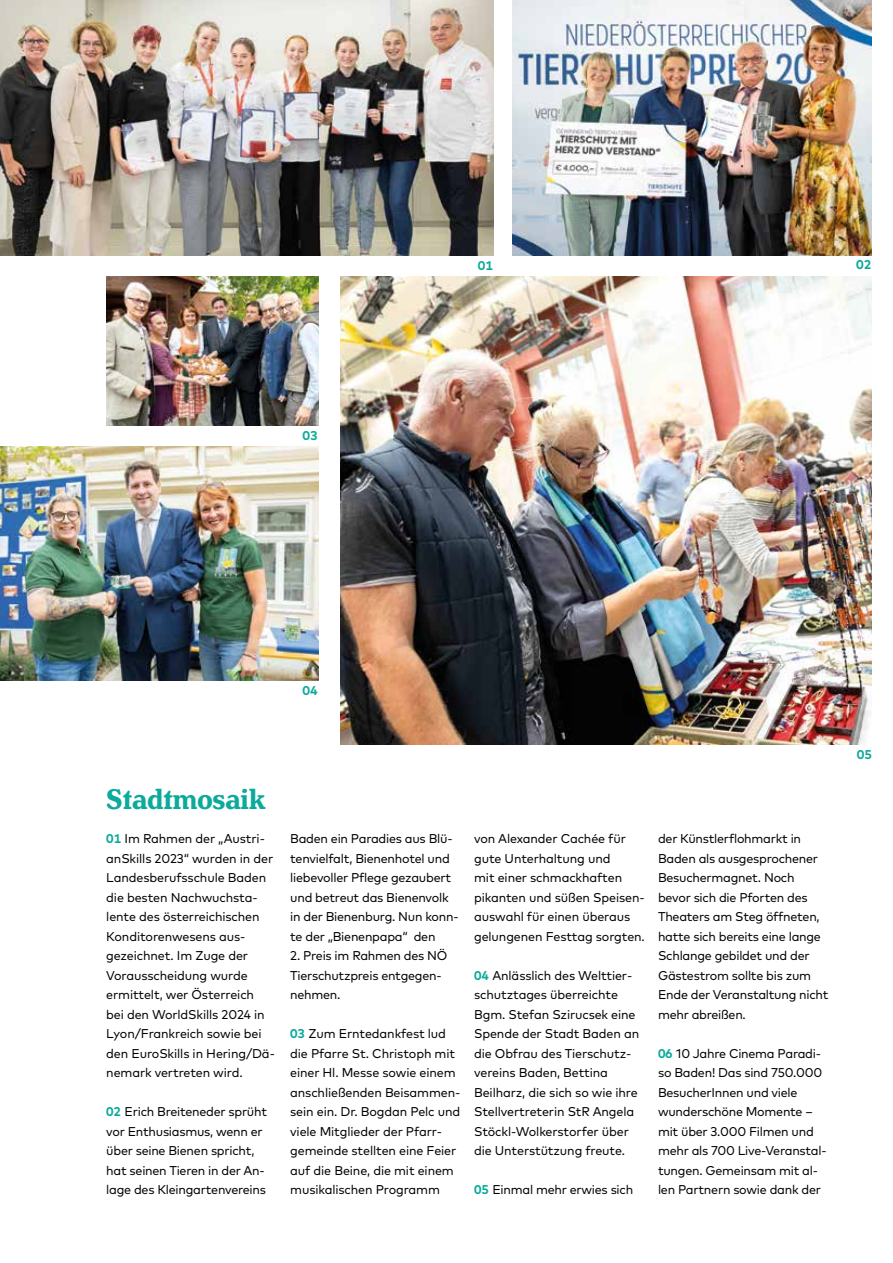
<style>
.page{position:relative;width:893px;height:1263px;background:#fff}
.page>*{position:absolute;margin:0;border:0;box-sizing:border-box;transform-origin:0 0}
.t1{font:700 condensed 30px "Henriette";color:#0baa9b}
.t2{font:12.75px/19.5px "Mark OT";letter-spacing:-.015em;color:#000}
.t3{font:700 12.75px "Mark OT";color:#0baa9b}
.s1{font-weight:700;color:#0baa9b}
</style>
<div class="page">
<img style="left:106px;top:276px;width:213px;height:149px">
<img style="left:0;top:446px;width:319px;height:234px">
<img style="left:340px;top:276px;width:532px;height:468px">
<img style="left:512px;top:0;width:360px;height:255px">
<img style="left:0;top:0;width:493px;height:255px">
<p class="t3" style="left:303px;top:427px;width:17px">03</p>
<p class="t3" style="left:478px;top:257px;width:17px">01</p>
<p class="t3" style="left:856px;top:257px;width:17px">02</p>
<p class="t3" style="left:303px;top:682px;width:17px">04</p>
<h1 class="t1" style="left:106px;top:781px;width:161px">Stadtmosaik</h1>
<p class="t2" style="left:106px;top:829px;width:170px"><span class="s1">01</span> Im Rahmen der „Austri&shy;anSkills 2023“ wurden in der<br>Landesberufsschule Baden die besten Nachwuchsta&shy;lente des österreichischen<br>Konditorenwesens aus&shy;gezeichnet. Im Zuge der<br>Vorausscheidung wurde ermittelt, wer Österreich bei den WorldSkills 2024 in<br>Lyon/Frankreich sowie bei den EuroSkills in Hering/Dä&shy;nemark vertreten wird.</p>
<p class="t2" style="left:106px;top:1102px;width:162px"><span class="s1">02</span> Erich Breiteneder sprüht vor Enthusiasmus, wenn er über seine Bienen spricht, hat seinen Tieren in der An&shy;lage des Kleingartenvereins</p>
<p class="t2" style="left:290px;top:829px;width:170px">Baden ein Paradies aus Blü&shy;tenvielfalt, Bienenhotel und liebevoller Pflege gezaubert und betreut das Bienenvolk in der Bienenburg. Nun konn&shy;te der „Bienenpapa“ den</p>
<p class="t2" style="left:290px;top:946px;width:159px">2. Preis im Rahmen des NÖ<br>Tierschutzpreis entgegen&shy;nehmen.</p>
<p class="t2" style="left:290px;top:1024px;width:172px"><span class="s1">03</span> Zum Erntedankfest lud die Pfarre St. Christoph mit einer Hl. Messe sowie einem anschließenden Beisammen&shy;sein ein. Dr. Bogdan Pelc und viele Mitglieder der Pfarr&shy;gemeinde stellten eine Feier auf die Beine, die mit einem musikalischen Programm</p>
<p class="t2" style="left:474px;top:829px;width:172px">von Alexander Cachée für gute Unterhaltung und<br>mit einer schmackhaften pikanten und süßen Speisen&shy;auswahl für einen überaus gelungenen Festtag sorgten.</p>
<p class="t2" style="left:474px;top:965px;width:167px"><span class="s1">04</span> Anlässlich des Welttier&shy;schutztages überreichte<br>Bgm. Stefan Szirucsek eine<br>Spende der Stadt Baden an die Obfrau des Tierschutz&shy;vereins Baden, Bettina<br>Beilharz, die sich so wie ihre<br>Stellvertreterin StR Angela<br>Stöckl-Wolkerstorfer über die Unterstützung freute.</p>
<p class="t2" style="left:474px;top:1180px;width:161px"><span class="s1">05</span> Einmal mehr erwies sich</p>
<p class="t2" style="left:658px;top:829px;width:172px">der Künstlerflohmarkt in<br>Baden als ausgesprochener<br>Besuchermagnet. Noch bevor sich die Pforten des<br>Theaters am Steg öffneten, hatte sich bereits eine lange<br>Schlange gebildet und der<br>Gästestrom sollte bis zum<br>Ende der Veranstaltung nicht mehr abreißen.</p>
<p class="t2" style="left:658px;top:1043px;width:170px"><span class="s1">06</span> 10 Jahre Cinema Paradi&shy;so Baden! Das sind 750.000<br>BesucherInnen und viele wunderschöne Momente – mit über 3.000 Filmen und mehr als 700 Live-Veranstal&shy;tungen. Gemeinsam mit al&shy;len Partnern sowie dank der</p>
<p class="t3" style="left:857px;top:746px;width:17px">05</p>
</div>
